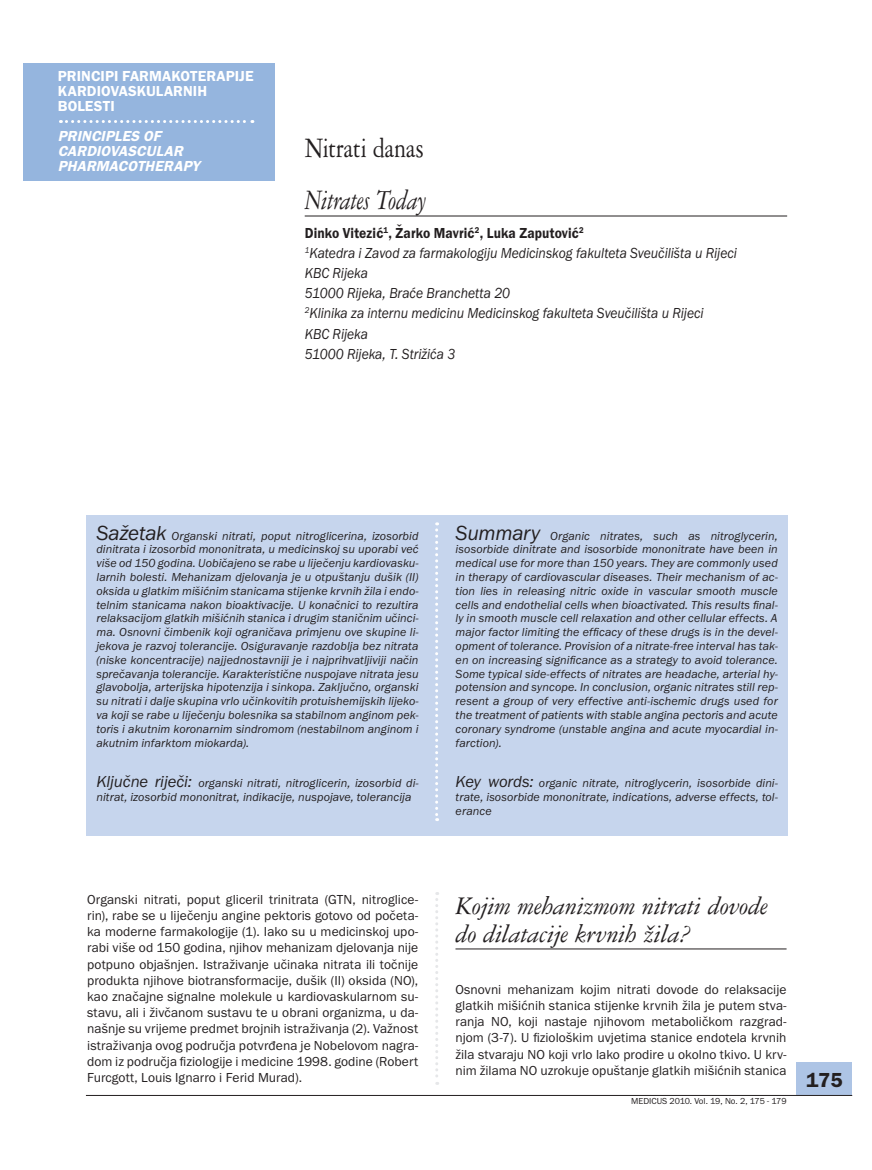
<style>
.page{position:relative;width:872px;height:1170px;background:#fff}
.page>*{position:absolute;margin:0;border:0;box-sizing:border-box;transform-origin:0 0}
.t1{font:italic 30px "Garamond Three";letter-spacing:-.015em;color:#231f20;scale:.8 1}
.t2{font:30px "Garamond Three";letter-spacing:-.01em;color:#231f20;scale:.8 1}
.t3{font:italic 27px/28.5px "Garamond Three";letter-spacing:-.015em;color:#231f20}
.t4{font:600 21px "Franklin Got ITCM";color:#231f20}
.t5{font:italic 15px/20.1px "Franklin Got ITCM";color:#231f20;scale:.9 1}
.t6{font:600 15px/15px "Franklin Got ITCM";letter-spacing:.005em;color:#fff}
.t7{font:italic 600 15px/15px "Franklin Got ITCM";color:#fff}
.t8{font:13.5px/16.2px "Franklin Got ITCM";letter-spacing:.005em;color:#231f20;text-align:justify}
.t9{font:italic 12px/13.8px "Franklin Got ITCM";letter-spacing:.005em;color:#231f20;text-align:justify}
.t10{font:9px "Franklin Got ITCM";color:#231f20}
.s1{font-weight:600;font-style:normal}
.s2{font-size:21px}
.s3{font-size:16.5px}
</style>
<div class="page">
<div style="left:796px;top:1062px;width:55px;height:33px;background:#adc4e5"></div>
<hr style="left:86px;top:1094px;width:765px;height:1px;background:#231f20">
<div style="left:23px;top:63px;width:252px;height:117px;background:#95b5de"></div>
<div style="left:86px;top:514px;width:701px;height:321px;background:#c6d5ed"></div>
<svg style="left:435px;top:522px;width:3px;height:299px"></svg>
<svg style="left:60px;top:120px;width:193px;height:3px"></svg>
<svg style="left:435px;top:892px;width:3px;height:192px"></svg>
<hr style="left:455px;top:948px;width:331px;height:1px;background:#231f20">
<hr style="left:304px;top:215px;width:482px;height:1px;background:#231f20">
<p class="t6" style="left:58px;top:69px;width:197px">PRINCIPI FARMAKOTERAPIJE<br>KARDIOVASKULARNIH<br>BOLESTI</p>
<p class="t7" style="left:58px;top:129px;width:147px">PRINCIPLES OF<br>CARDIOVASCULAR<br>PHARMACOTHERAPY</p>
<h1 class="t2" style="left:304px;top:132px;width:150px">Nitrati danas</h1>
<h1 class="t1" style="left:304px;top:184px;width:154px">Nitrates Today</h1>
<p class="t5" style="left:304px;top:223px;width:481px"><span class="s1">Dinko Vitezić</span><sup>1</sup><span class="s1">, Žarko Mavrić</span><sup>2</sup><span class="s1">, Luka Zaputović</span><sup>2<br></sup><sup>1</sup>Katedra i Zavod za farmakologiju Medicinskog fakulteta Sveučilišta u Rijeci KBC Rijeka<br>51000 Rijeka, Braće Branchetta 20<br><sup>2</sup>Klinika za internu medicinu Medicinskog fakulteta Sveučilišta u Rijeci<br>KBC Rijeka<br>51000 Rijeka, T. Strižića 3</p>
<p class="t9" style="left:96px;top:529px;width:323px"><span class="s2">Sažetak</span> Organski nitrati, poput nitroglicerina, izosorbid dinitrata i izosorbid mononitrata, u medicinskoj su uporabi već više od 150 godina. Uobičajeno se rabe u liječenju kardiovasku&shy;larnih bolesti. Mehanizam djelovanja je u otpuštanju dušik (II) oksida u glatkim mišićnim stanicama stijenke krvnih žila i endo&shy;telnim stanicama nakon bioaktivacije. U konačnici to rezultira relaksacijom glatkih mišićnih stanica i drugim staničnim učinci&shy;ma. Osnovni čimbenik koji ograničava primjenu ove skupine li&shy;jekova je razvoj tolerancije. Osiguravanje razdoblja bez nitrata (niske koncentracije) najjednostavniji je i najprihvatljiviji način sprečavanja tolerancije. Karakteristične nuspojave nitrata jesu glavobolja, arterijska hipotenzija i sinkopa. Zaključno, organski su nitrati i dalje skupina vrlo učinkovitih protuishemijskih lijeko&shy;va koji se rabe u liječenju bolesnika sa stabilnom anginom pek&shy;toris i akutnim koronarnim sindromom (nestabilnom anginom i akutnim infarktom miokarda).</p>
<p class="t9" style="left:96px;top:776px;width:323px"><span class="s3">Ključne riječi:</span> organski nitrati, nitroglicerin, izosorbid di&shy;nitrat, izosorbid mononitrat, indikacije, nuspojave, tolerancija</p>
<p class="t8" style="left:87px;top:891px;width:332px">Organski nitrati, poput gliceril trinitrata (GTN, nitroglice&shy;rin), rabe se u liječenju angine pektoris gotovo od početa&shy;ka moderne farmakologije (1). Iako su u medicinskoj upo&shy;rabi više od 150 godina, njihov mehanizam djelovanja nije potpuno objašnjen. Istraživanje učinaka nitrata ili točnije produkta njihove biotransformacije, dušik (II) oksida (NO), kao značajne signalne molekule u kardiovaskularnom su&shy;stavu, ali i živčanom sustavu te u obrani organizma, u da&shy;našnje su vrijeme predmet brojnih istraživanja (2). Važnost istraživanja ovog područja potvrđena je Nobelovom nagra&shy;dom iz područja fiziologije i medicine 1998. godine (Robert Furcgott, Louis Ignarro i Ferid Murad).</p>
<p class="t9" style="left:455px;top:529px;width:323px"><span class="s2">Summary</span> Organic nitrates, such as nitroglycerin, isosorbide dinitrate and isosorbide mononitrate have been in medical use for more than 150 years. They are commonly used in therapy of cardiovascular diseases. Their mechanism of ac&shy;tion lies in releasing nitric oxide in vascular smooth muscle cells and endothelial cells when bioactivated. This results final&shy;ly in smooth muscle cell relaxation and other cellular effects. A major factor limiting the efficacy of these drugs is in the devel&shy;opment of tolerance. Provision of a nitrate-free interval has tak&shy;en on increasing significance as a strategy to avoid tolerance.<br>Some typical side-effects of nitrates are headache, arterial hy&shy;potension and syncope. In conclusion, organic nitrates still rep&shy;resent a group of very effective anti-ischemic drugs used for the treatment of patients with stable angina pectoris and acute coronary syndrome (unstable angina and acute myocardial in&shy;farction).</p>
<p class="t9" style="left:455px;top:776px;width:323px"><span class="s3">Key words:</span> organic nitrate, nitroglycerin, isosorbide dini&shy;trate, isosorbide mononitrate, indications, adverse effects, tol&shy;erance</p>
<h2 class="t3" style="left:455px;top:891px;width:314px">Kojim mehanizmom nitrati dovode do dilatacije krvnih žila?</h2>
<p class="t8" style="left:455px;top:981px;width:332px">Osnovni mehanizam kojim nitrati dovode do relaksacije glatkih mišićnih stanica stijenke krvnih žila je putem stva&shy;ranja NO, koji nastaje njihovom metaboličkom razgrad&shy;njom (3-7). U fiziološkim uvjetima stanice endotela krvnih žila stvaraju NO koji vrlo lako prodire u okolno tkivo. U krv&shy;nim žilama NO uzrokuje opuštanje glatkih mišićnih stanica</p>
<p class="t10" style="left:631px;top:1095px;width:157px">MEDICUS 2010. Vol. 19, No. 2, 175 - 179</p>
<h3 class="t4" style="left:805px;top:1067px;width:38px">175</h3>
</div>
